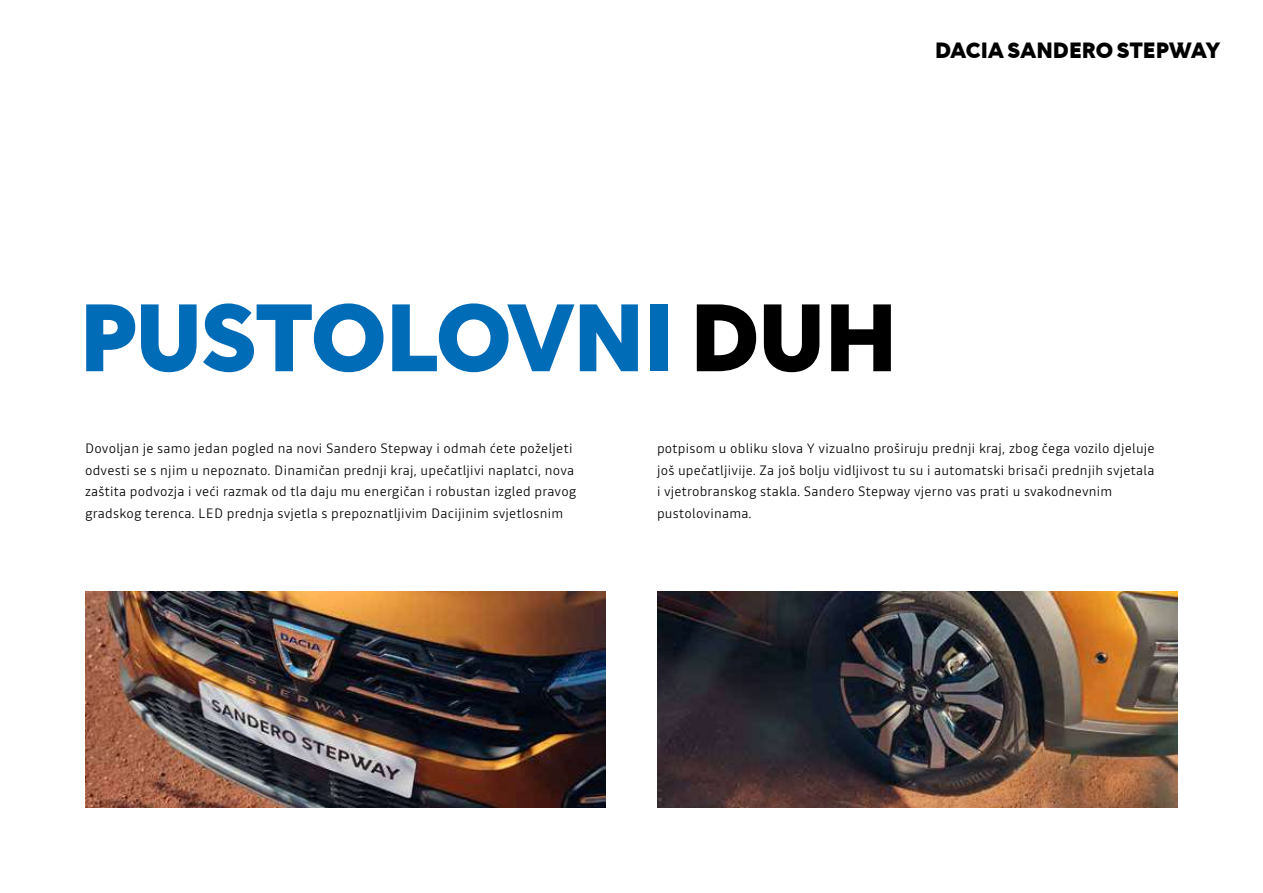
<style>
.page{position:relative;width:1263px;height:893px;background:#fff}
.page>*{position:absolute;margin:0;border:0;box-sizing:border-box;transform-origin:0 0}
.t1{font:900 97.5px "Dacia Spirit";letter-spacing:-.02em;color:#006cb7}
.t2{font:900 22.5px "Dacia Spirit";letter-spacing:-.01em;color:#000}
.t3{font:300 13.5px/21.8px "Read";letter-spacing:.02em;color:#000}
.s1{color:#000}
</style>
<div class="page">
<img style="left:657px;top:591px;width:521px;height:217px">
<img style="left:85px;top:591px;width:521px;height:217px">
<h2 class="t2" style="left:935px;top:37px;width:287px">DACIA SANDERO STEPWAY</h2>
<h1 class="t1" style="left:79px;top:281px;width:820px">PUSTOLOVNI <span class="s1">DUH</span></h1>
<p class="t3" style="left:85px;top:437px;width:493px">Dovoljan je samo jedan pogled na novi Sandero Stepway i odmah ćete poželjeti odvesti se s njim u nepoznato. Dinamičan prednji kraj, upečatljivi naplatci, nova zaštita podvozja i veći razmak od tla daju mu energičan i robustan izgled pravog gradskog terenca. LED prednja svjetla s prepoznatljivim Dacijinim svjetlosnim</p>
<p class="t3" style="left:657px;top:437px;width:499px">potpisom u obliku slova Y vizualno proširuju prednji kraj, zbog čega vozilo djeluje još upečatljivije. Za još bolju vidljivost tu su i automatski brisači prednjih svjetala i vjetrobranskog stakla. Sandero Stepway vjerno vas prati u svakodnevnim pustolovinama.</p>
</div>
